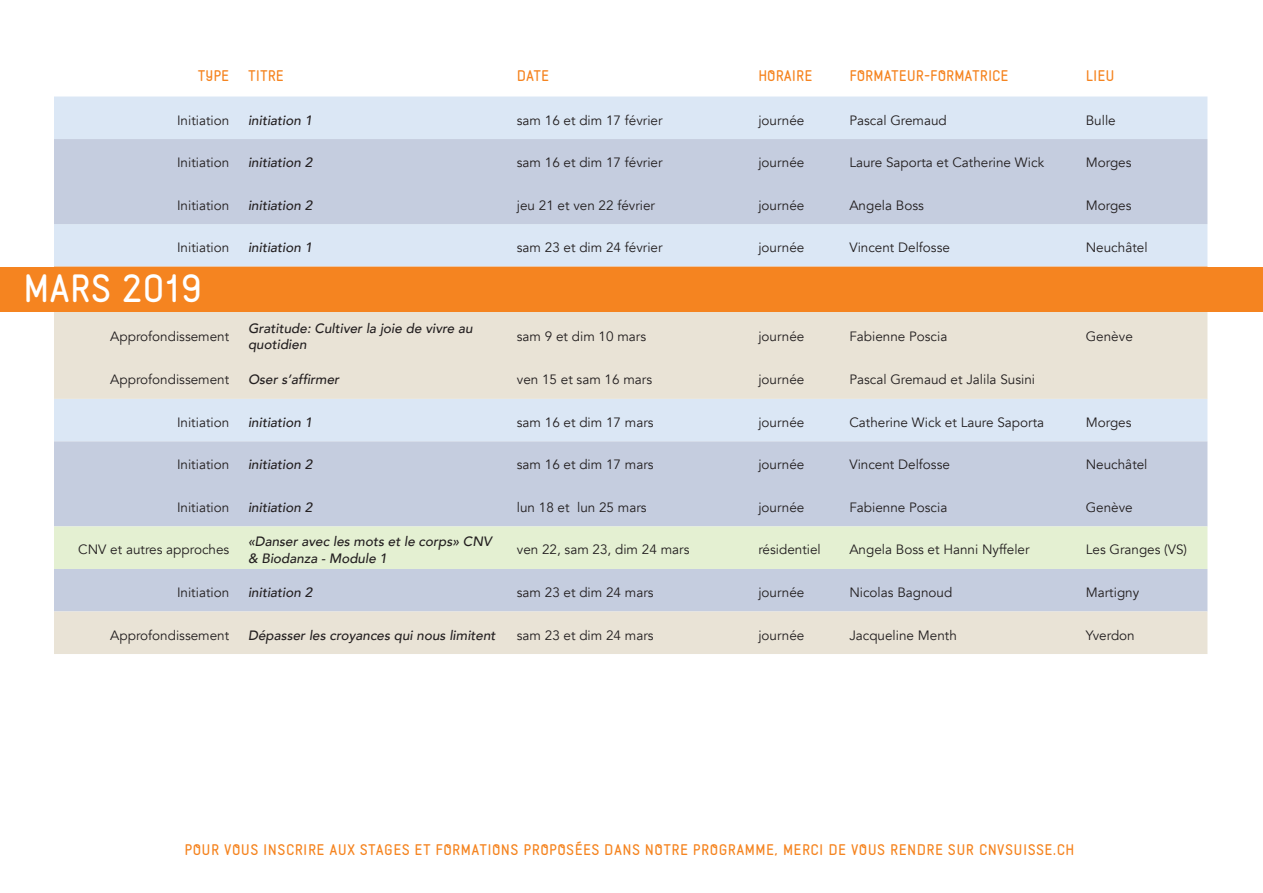
<style>
.page{position:relative;width:1263px;height:893px;background:#fff}
.page>*{position:absolute;margin:0;border:0;box-sizing:border-box;transform-origin:0 0}
.t1{font:700 34.5px "Naiv";color:#fff}
.t2{font:13.5px "Avenir";color:#231f20}
.t3{font:italic 500 13.5px/16.2px "Avenir";color:#231f20}
.t4{font:700 13.5px "Naiv";letter-spacing:.03em;color:#f58420}
.t5{font:700 13.5px "Naiv";color:#f58420}
</style>
<div class="page">
<div style="left:54px;top:97px;width:1153px;height:42px;background:#dbe7f5"></div>
<svg style="left:54px;top:139px;width:1153px;height:128px;fill:#c5cddf"></svg>
<svg style="left:54px;top:311px;width:1153px;height:343px"></svg>
<div style="left:54px;top:526px;width:1153px;height:43px;background:#e4f0d2"></div>
<div style="left:0;top:267px;width:1263px;height:44px;background:#f58420"></div>
<p class="t4" style="left:198px;top:67px;width:33px">TYPE</p>
<p class="t4" style="left:248px;top:67px;width:37px">TITRE</p>
<p class="t4" style="left:517px;top:67px;width:34px">DATE</p>
<p class="t5" style="left:758px;top:67px;width:56px">HORAIRE</p>
<p class="t5" style="left:849px;top:67px;width:161px">FORMATEUR-FORMATRICE</p>
<p class="t4" style="left:1086px;top:67px;width:30px">LIEU</p>
<p class="t2" style="left:177px;top:112px;width:54px">Initiation</p>
<p class="t3" style="left:248px;top:112px;width:66px">initiation 1</p>
<p class="t2" style="left:517px;top:112px;width:147px">sam 16 et dim 17 février</p>
<p class="t2" style="left:758px;top:112px;width:47px">journée</p>
<p class="t2" style="left:849px;top:112px;width:99px">Pascal Gremaud</p>
<p class="t2" style="left:1086px;top:112px;width:31px">Bulle</p>
<p class="t2" style="left:177px;top:154px;width:54px">Initiation</p>
<p class="t3" style="left:248px;top:154px;width:66px">initiation 2</p>
<p class="t2" style="left:517px;top:154px;width:147px">sam 16 et dim 17 février</p>
<p class="t2" style="left:758px;top:154px;width:47px">journée</p>
<p class="t2" style="left:849px;top:154px;width:196px">Laure Saporta et Catherine Wick</p>
<p class="t2" style="left:1086px;top:154px;width:47px">Morges</p>
<p class="t2" style="left:177px;top:197px;width:54px">Initiation</p>
<p class="t3" style="left:248px;top:197px;width:66px">initiation 2</p>
<p class="t2" style="left:517px;top:197px;width:140px">jeu 21 et ven 22 février</p>
<p class="t2" style="left:758px;top:197px;width:47px">journée</p>
<p class="t2" style="left:849px;top:197px;width:76px">Angela Boss</p>
<p class="t2" style="left:1086px;top:197px;width:47px">Morges</p>
<p class="t2" style="left:177px;top:239px;width:54px">Initiation</p>
<p class="t3" style="left:248px;top:240px;width:66px">initiation 1</p>
<p class="t2" style="left:517px;top:239px;width:147px">sam 23 et dim 24 février</p>
<p class="t2" style="left:758px;top:239px;width:47px">journée</p>
<p class="t2" style="left:849px;top:239px;width:102px">Vincent Delfosse</p>
<p class="t2" style="left:1086px;top:239px;width:63px">Neuchâtel</p>
<h1 class="t1" style="left:23px;top:266px;width:181px">MARS 2019</h1>
<p class="t2" style="left:110px;top:328px;width:121px">Approfondissement</p>
<p class="t3" style="left:248px;top:320px;width:226px">Gratitude: Cultiver la joie de vivre au quotidien</p>
<p class="t2" style="left:517px;top:328px;width:131px">sam 9 et dim 10 mars</p>
<p class="t2" style="left:758px;top:328px;width:47px">journée</p>
<p class="t2" style="left:849px;top:328px;width:100px">Fabienne Poscia</p>
<p class="t2" style="left:1086px;top:328px;width:49px">Genève</p>
<p class="t2" style="left:110px;top:372px;width:121px">Approfondissement</p>
<p class="t3" style="left:248px;top:372px;width:93px">Oser s’affirmer</p>
<p class="t2" style="left:517px;top:372px;width:137px">ven 15 et sam 16 mars</p>
<p class="t2" style="left:758px;top:372px;width:47px">journée</p>
<p class="t2" style="left:849px;top:372px;width:187px">Pascal Gremaud et Jalila Susini</p>
<p class="t2" style="left:177px;top:414px;width:54px">Initiation</p>
<p class="t3" style="left:248px;top:414px;width:66px">initiation 1</p>
<p class="t2" style="left:517px;top:414px;width:138px">sam 16 et dim 17 mars</p>
<p class="t2" style="left:758px;top:414px;width:47px">journée</p>
<p class="t2" style="left:849px;top:414px;width:196px">Catherine Wick et Laure Saporta</p>
<p class="t2" style="left:1086px;top:414px;width:47px">Morges</p>
<p class="t2" style="left:177px;top:457px;width:54px">Initiation</p>
<p class="t3" style="left:248px;top:457px;width:66px">initiation 2</p>
<p class="t2" style="left:517px;top:457px;width:138px">sam 16 et dim 17 mars</p>
<p class="t2" style="left:758px;top:457px;width:47px">journée</p>
<p class="t2" style="left:849px;top:457px;width:102px">Vincent Delfosse</p>
<p class="t2" style="left:1086px;top:457px;width:63px">Neuchâtel</p>
<p class="t2" style="left:177px;top:499px;width:54px">Initiation</p>
<p class="t3" style="left:248px;top:499px;width:66px">initiation 2</p>
<p class="t2" style="left:517px;top:499px;width:131px">lun 18 et lun 25 mars</p>
<p class="t2" style="left:758px;top:499px;width:47px">journée</p>
<p class="t2" style="left:849px;top:499px;width:100px">Fabienne Poscia</p>
<p class="t2" style="left:1086px;top:499px;width:49px">Genève</p>
<p class="t2" style="left:78px;top:542px;width:153px">CNV et autres approches</p>
<p class="t3" style="left:248px;top:534px;width:245px">«Danser avec les mots et le corps» CNV &amp; Biodanza - Module 1</p>
<p class="t2" style="left:517px;top:542px;width:174px">ven 22, sam 23, dim 24 mars</p>
<p class="t2" style="left:758px;top:542px;width:64px">résidentiel</p>
<p class="t2" style="left:849px;top:542px;width:182px">Angela Boss et Hanni Nyffeler</p>
<p class="t2" style="left:1086px;top:542px;width:103px">Les Granges (VS)</p>
<p class="t2" style="left:177px;top:584px;width:54px">Initiation</p>
<p class="t3" style="left:248px;top:584px;width:66px">initiation 2</p>
<p class="t2" style="left:517px;top:584px;width:138px">sam 23 et dim 24 mars</p>
<p class="t2" style="left:758px;top:584px;width:47px">journée</p>
<p class="t2" style="left:849px;top:584px;width:105px">Nicolas Bagnoud</p>
<p class="t2" style="left:1086px;top:584px;width:55px">Martigny</p>
<p class="t2" style="left:110px;top:627px;width:121px">Approfondissement</p>
<p class="t3" style="left:248px;top:627px;width:249px">Dépasser les croyances qui nous limitent</p>
<p class="t2" style="left:517px;top:627px;width:138px">sam 23 et dim 24 mars</p>
<p class="t2" style="left:758px;top:627px;width:47px">journée</p>
<p class="t2" style="left:849px;top:627px;width:109px">Jacqueline Menth</p>
<p class="t2" style="left:1086px;top:627px;width:51px">Yverdon</p>
<p class="t4" style="left:184px;top:841px;width:891px">POUR VOUS INSCRIRE AUX STAGES ET FORMATIONS PROPOSÉES DANS NOTRE PROGRAMME, MERCI DE VOUS RENDRE SUR CNVSUISSE.CH</p>
</div>
